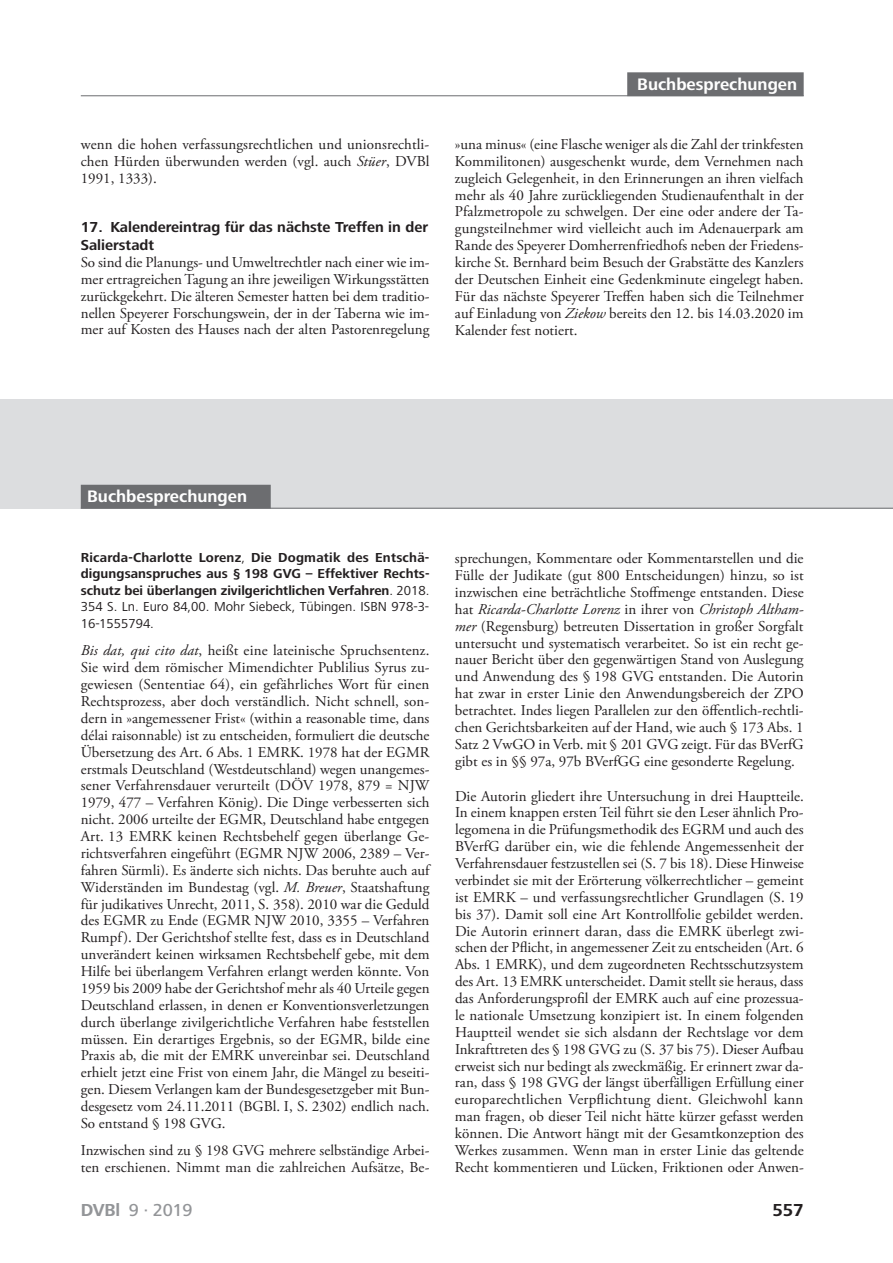
<style>
.page{position:relative;width:893px;height:1263px;background:#fff}
.page>*{position:absolute;margin:0;border:0;box-sizing:border-box;transform-origin:0 0}
.t1{font:500 18px "Frutiger Next LT";color:#939598}
.t2{font:700 18px "Frutiger Next LT";color:#231f20}
.t3{font:700 17.25px "Frutiger Next LT";color:#fff}
.t4{font:15px/16.8px "Adobe Garamond Pro";color:#231f20;text-align:justify}
.t5{font:700 15px/18px "Frutiger Next LT";color:#231f20}
.t6{font:700 13.5px/16.5px "Frutiger Next LT";color:#231f20;text-align:justify}
.s1{font-style:italic}
.s2{font-weight:400}
.s3{font-weight:700}
</style>
<div class="page">
<div style="left:627px;top:72px;width:177px;height:24px;background:#6c6d70"></div>
<hr style="left:81px;top:95px;width:723px;height:1px;background:#6c6d70">
<div style="left:0;top:399px;width:893px;height:110px;background:#dcdddf"></div>
<div style="left:81px;top:485px;width:190px;height:24px;background:#6c6d70"></div>
<hr style="left:81px;top:508px;width:812px;height:1px;background:#6c6d70">
<p class="t4" style="left:81px;top:136px;width:350px">wenn die hohen verfassungsrechtlichen und unionsrechtli&shy;chen Hürden überwunden werden (vgl. auch <span class="s1">Stüer</span>, DVBl 1991, 1333).</p>
<p class="t5" style="left:81px;top:218px;width:349px">17. Kalendereintrag für das nächste Treffen in der<br>Salierstadt</p>
<p class="t4" style="left:81px;top:254px;width:350px">So sind die Planungs- und Umweltrechtler nach einer wie im&shy;mer ertragreichen Tagung an ihre jeweiligen Wirkungsstätten zurückgekehrt. Die älteren Semester hatten bei dem traditio&shy;nellen Speyerer Forschungswein, der in der Taberna wie im&shy;mer auf Kosten des Hauses nach der alten Pastorenregelung</p>
<p class="t3" style="left:637px;top:74px;width:162px">Buchbesprechungen</p>
<p class="t4" style="left:455px;top:136px;width:350px">»una minus« (eine Flasche weniger als die Zahl der trinkfesten Kommilitonen) ausgeschenkt wurde, dem Vernehmen nach zugleich Gelegenheit, in den Erinnerungen an ihren vielfach mehr als 40 Jahre zurückliegenden Studienaufenthalt in der Pfalzmetropole zu schwelgen. Der eine oder andere der Ta&shy;gungsteilnehmer wird vielleicht auch im Adenauerpark am Rande des Speyerer Domherrenfriedhofs neben der Friedens&shy;kirche St. Bernhard beim Besuch der Grabstätte des Kanzlers der Deutschen Einheit eine Gedenkminute eingelegt haben.<br>Für das nächste Speyerer Treffen haben sich die Teilnehmer auf Einladung von <span class="s1">Ziekow</span> bereits den 12. bis 14.03.2020 im Kalender fest notiert.</p>
<p class="t3" style="left:87px;top:487px;width:162px">Buchbesprechungen</p>
<p class="t6" style="left:81px;top:549px;width:350px">Ricarda-Charlotte Lorenz<span class="s2">,</span> Die Dogmatik des Entschä&shy;digungsanspruches aus § 198 GVG – Effektiver Rechts&shy;schutz bei überlangen zivilgerichtlichen Verfahren<span class="s2">. 2018.<br>354 S. Ln. Euro 84,00. Mohr Siebeck, Tübingen. ISBN 978-3- 16-1555794.</span></p>
<p class="t4" style="left:81px;top:643px;width:350px"><span class="s1">Bis dat, qui cito dat</span>, heißt eine lateinische Spruchsentenz.<br>Sie wird dem römischer Mimendichter Publilius Syrus zu&shy;gewiesen (Sententiae 64), ein gefährliches Wort für einen Rechtsprozess, aber doch verständlich. Nicht schnell, son&shy;dern in »angemessener Frist« (within a reasonable time, dans délai raisonnable) ist zu entscheiden, formuliert die deutsche Übersetzung des Art. 6 Abs. 1 EMRK. 1978 hat der EGMR erstmals Deutschland (Westdeutschland) wegen unangemes&shy;sener Verfahrensdauer verurteilt (DÖV 1978, 879 = NJW 1979, 477 – Verfahren König). Die Dinge verbesserten sich nicht. 2006 urteilte der EGMR, Deutschland habe entgegen Art. 13 EMRK keinen Rechtsbehelf gegen überlange Ge&shy;richtsverfahren eingeführt (EGMR NJW 2006, 2389 – Ver&shy;fahren Sürmli). Es änderte sich nichts. Das beruhte auch auf Widerständen im Bundestag (vgl. <span class="s1">M. Breuer</span>, Staatshaftung für judikatives Unrecht, 2011, S. 358). 2010 war die Geduld des EGMR zu Ende (EGMR NJW 2010, 3355 – Verfahren Rumpf). Der Gerichtshof stellte fest, dass es in Deutschland unverändert keinen wirksamen Rechtsbehelf gebe, mit dem Hilfe bei überlangem Verfahren erlangt werden könnte. Von 1959 bis 2009 habe der Gerichtshof mehr als 40 Urteile gegen Deutschland erlassen, in denen er Konventionsverletzungen durch überlange zivilgerichtliche Verfahren habe feststellen müssen. Ein derartiges Ergebnis, so der EGMR, bilde eine Praxis ab, die mit der EMRK unvereinbar sei. Deutschland erhielt jetzt eine Frist von einem Jahr, die Mängel zu beseiti&shy;gen. Diesem Verlangen kam der Bundesgesetzgeber mit Bun&shy;desgesetz vom 24.11.2011 (BGBl. I, S. 2302) endlich nach.<br>So entstand § 198 GVG.</p>
<p class="t4" style="left:81px;top:1143px;width:350px">Inzwischen sind zu § 198 GVG mehrere selbständige Arbei&shy;ten erschienen. Nimmt man die zahlreichen Aufsätze, Be-</p>
<p class="t4" style="left:455px;top:550px;width:350px">sprechungen, Kommentare oder Kommentarstellen und die Fülle der Judikate (gut 800 Entscheidungen) hinzu, so ist inzwischen eine beträchtliche Stoffmenge entstanden. Diese hat <span class="s1">Ricarda-Charlotte Lorenz</span> in ihrer von <span class="s1">Christoph Altham&shy;mer</span> (Regensburg) betreuten Dissertation in großer Sorgfalt untersucht und systematisch verarbeitet. So ist ein recht ge&shy;nauer Bericht über den gegenwärtigen Stand von Auslegung und Anwendung des § 198 GVG entstanden. Die Autorin hat zwar in erster Linie den Anwendungsbereich der ZPO betrachtet. Indes liegen Parallelen zur den öffentlich-rechtli&shy;chen Gerichtsbarkeiten auf der Hand, wie auch § 173 Abs. 1<br>Satz 2 VwGO in Verb. mit § 201 GVG zeigt. Für das BVerfG gibt es in §§ 97a, 97b BVerfGG eine gesonderte Regelung.</p>
<p class="t4" style="left:455px;top:788px;width:350px">Die Autorin gliedert ihre Untersuchung in drei Hauptteile.<br>In einem knappen ersten Teil führt sie den Leser ähnlich Pro&shy;legomena in die Prüfungsmethodik des EGRM und auch des BVerfG darüber ein, wie die fehlende Angemessenheit der Verfahrensdauer festzustellen sei (S. 7 bis 18). Diese Hinweise verbindet sie mit der Erörterung völkerrechtlicher – gemeint ist EMRK – und verfassungsrechtlicher Grundlagen (S. 19 bis 37). Damit soll eine Art Kontrollfolie gebildet werden.<br>Die Autorin erinnert daran, dass die EMRK überlegt zwi&shy;schen der Pflicht, in angemessener Zeit zu entscheiden (Art. 6<br>Abs. 1 EMRK), und dem zugeordneten Rechtsschutzsystem des Art. 13 EMRK unterscheidet. Damit stellt sie heraus, dass das Anforderungsprofil der EMRK auch auf eine prozessua&shy;le nationale Umsetzung konzipiert ist. In einem folgenden Hauptteil wendet sie sich alsdann der Rechtslage vor dem Inkrafttreten des § 198 GVG zu (S. 37 bis 75). Dieser Aufbau erweist sich nur bedingt als zweckmäßig. Er erinnert zwar da&shy;ran, dass § 198 GVG der längst überfälligen Erfüllung einer europarechtlichen Verpflichtung dient. Gleichwohl kann man fragen, ob dieser Teil nicht hätte kürzer gefasst werden können. Die Antwort hängt mit der Gesamtkonzeption des Werkes zusammen. Wenn man in erster Linie das geltende Recht kommentieren und Lücken, Friktionen oder Anwen-</p>
<p class="t1" style="left:81px;top:1200px;width:113px"><span class="s3">DVBl</span> 9 · 2019</p>
<p class="t2" style="left:772px;top:1200px;width:33px">557</p>
</div>
